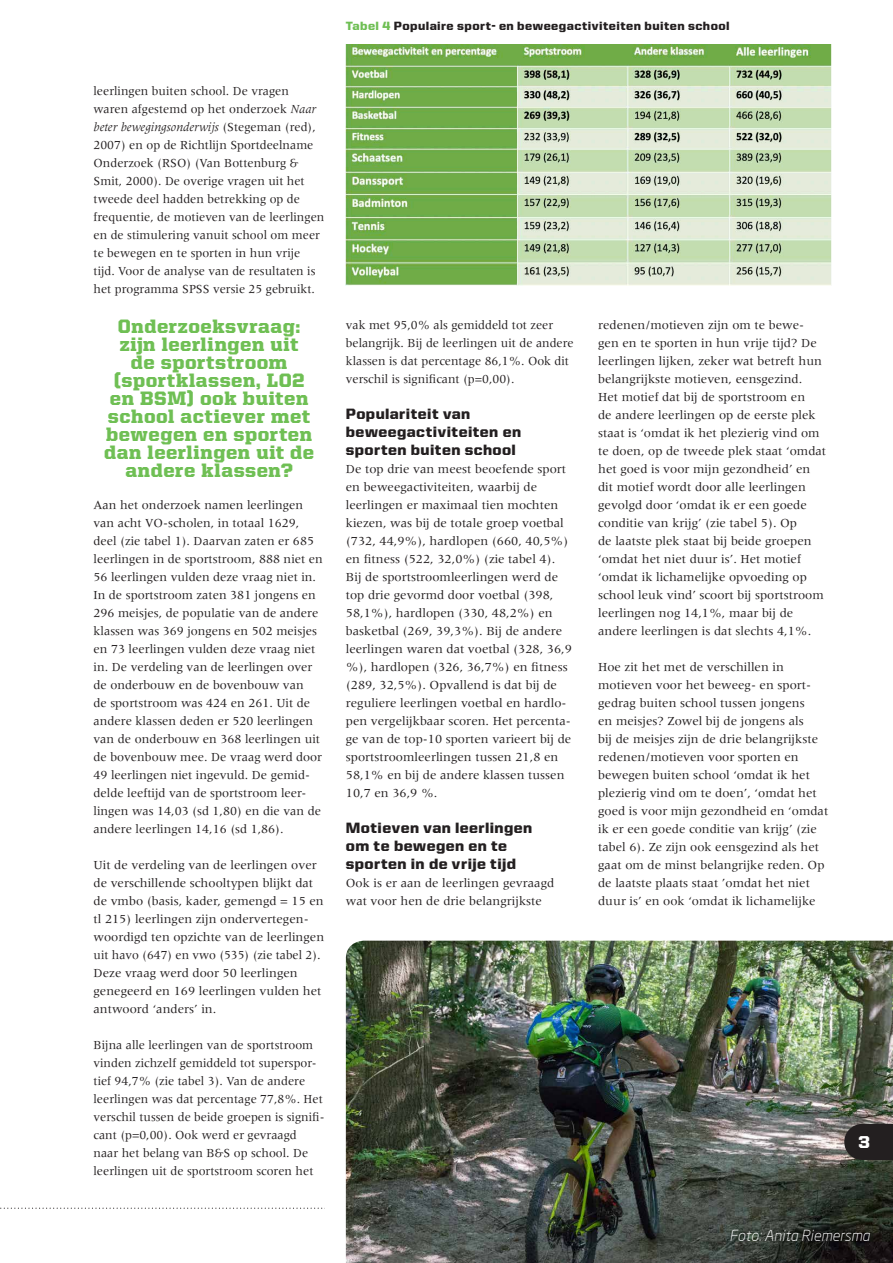
<style>
.page{position:relative;width:893px;height:1263px;background:#fff}
.page>*{position:absolute;margin:0;border:0;box-sizing:border-box;transform-origin:0 0}
.t1{font:900 19.5px/18px "United Serif Reg";letter-spacing:.03em;color:#6fbf54;text-align:center}
.t2{font:900 17.25px "United Sans Reg";color:#fff}
.t3{font:900 15px/18px "United Sans Reg";letter-spacing:.025em;color:#231f20}
.t4{font:italic 300 15px "Neo Sans";color:#fff}
.t5{font:12.75px/18px "Meridien LT Std";color:#231f20}
.t6{font:900 12px "United Sans Reg";letter-spacing:.035em;color:#231f20}
.s1{font-style:italic}
.s2{color:#6fbf54}
</style>
<div class="page">
<img style="left:346px;top:941px;width:547px;height:322px">
<img style="left:346px;top:45px;width:485px;height:241px">
<svg style="left:844px;top:1124px;width:49px;height:36px;background:#2b2728"></svg>
<svg style="left:0;top:1207px;width:325px;height:2px"></svg>
<p class="t5" style="left:94px;top:81px;width:232px">leerlingen buiten school. De vragen waren afgestemd op het onderzoek <span class="s1">Naar beter bewegingsonderwijs</span> (Stegeman (red), 2007) en op de Richtlijn Sportdeelname Onderzoek (RSO) (Van Bottenburg &amp; Smit, 2000). De overige vragen uit het tweede deel hadden betrekking op de frequentie, de motieven van de leerlingen en de stimulering vanuit school om meer te bewegen en te sporten in hun vrije tijd. Voor de analyse van de resultaten is het programma SPSS versie 25 gebruikt.</p>
<h1 class="t1" style="left:104px;top:317px;width:212px">Onderzoeksvraag: zijn leerlingen uit<br>de sportstroom (sportklassen, LO2 en BSM) ook buiten school actiever met bewegen en sporten dan leerlingen uit de andere klassen?</h1>
<p class="t5" style="left:94px;top:495px;width:231px">Aan het onderzoek namen leerlingen van acht VO-scholen, in totaal 1629, deel (zie tabel 1). Daarvan zaten er 685 leerlingen in de sportstroom, 888 niet en 56 leerlingen vulden deze vraag niet in.<br>In de sportstroom zaten 381 jongens en 296 meisjes, de populatie van de andere klassen was 369 jongens en 502 meisjes en 73 leerlingen vulden deze vraag niet in. De verdeling van de leerlingen over de onderbouw en de bovenbouw van<br>de sportstroom was 424 en 261. Uit de andere klassen deden er 520 leerlingen van de onderbouw en 368 leerlingen uit de bovenbouw mee. De vraag werd door 49 leerlingen niet ingevuld. De gemid&shy;delde leeftijd van de sportstroom leer&shy;lingen was 14,03 (sd 1,80) en die van de andere leerlingen 14,16 (sd 1,86).</p>
<p class="t5" style="left:94px;top:855px;width:232px">Uit de verdeling van de leerlingen over de verschillende schooltypen blijkt dat de vmbo (basis, kader, gemengd = 15 en tl 215) leerlingen zijn ondervertegen&shy;woordigd ten opzichte van de leerlingen uit havo (647) en vwo (535) (zie tabel 2).<br>Deze vraag werd door 50 leerlingen genegeerd en 169 leerlingen vulden het antwoord ‘anders’ in.</p>
<p class="t5" style="left:94px;top:1035px;width:233px">Bijna alle leerlingen van de sportstroom vinden zichzelf gemiddeld tot superspor&shy;tief 94,7% (zie tabel 3). Van de andere leerlingen was dat percentage 77,8%. Het verschil tussen de beide groepen is signifi&shy;cant (p=0,00). Ook werd er gevraagd naar het belang van B&amp;S op school. De leerlingen uit de sportstroom scoren het</p>
<p class="t6" style="left:346px;top:20px;width:385px"><span class="s2">Tabel 4</span> Populaire sport- en beweegactiviteiten buiten school</p>
<p class="t5" style="left:346px;top:315px;width:229px">vak met 95,0% als gemiddeld tot zeer belangrijk. Bij de leerlingen uit de andere klassen is dat percentage 86,1%. Ook dit verschil is significant (p=0,00).</p>
<p class="t3" style="left:346px;top:404px;width:177px">Populariteit van beweegactiviteiten en sporten buiten school</p>
<p class="t5" style="left:346px;top:459px;width:228px">De top drie van meest beoefende sport en beweegactiviteiten, waarbij de leerlingen er maximaal tien mochten kiezen, was bij de totale groep voetbal (732, 44,9%), hardlopen (660, 40,5%) en fitness (522, 32,0%) (zie tabel 4).<br>Bij de sportstroomleerlingen werd de top drie gevormd door voetbal (398, 58,1%), hardlopen (330, 48,2%) en basketbal (269, 39,3%). Bij de andere leerlingen waren dat voetbal (328, 36,9 %), hardlopen (326, 36,7%) en fitness (289, 32,5%). Opvallend is dat bij de reguliere leerlingen voetbal en hardlo&shy;pen vergelijkbaar scoren. Het percenta&shy;ge van de top-10 sporten varieert bij de sportstroomleerlingen tussen 21,8 en 58,1% en bij de andere klassen tussen 10,7 en 36,9 %.</p>
<p class="t3" style="left:346px;top:818px;width:188px">Motieven van leerlingen om te bewegen en te sporten in de vrije tijd</p>
<p class="t5" style="left:346px;top:873px;width:210px">Ook is er aan de leerlingen gevraagd wat voor hen de drie belangrijkste</p>
<p class="t5" style="left:598px;top:315px;width:230px">redenen/motieven zijn om te bewe&shy;gen en te sporten in hun vrije tijd? De leerlingen lijken, zeker wat betreft hun belangrijkste motieven, eensgezind.<br>Het motief dat bij de sportstroom en<br>de andere leerlingen op de eerste plek staat is ‘omdat ik het plezierig vind om te doen, op de tweede plek staat ‘omdat het goed is voor mijn gezondheid’ en dit motief wordt door alle leerlingen gevolgd door ‘omdat ik er een goede conditie van krijg’ (zie tabel 5). Op<br>de laatste plek staat bij beide groepen ‘omdat het niet duur is’. Het motief ‘omdat ik lichamelijke opvoeding op school leuk vind’ scoort bij sportstroom leerlingen nog 14,1%, maar bij de andere leerlingen is dat slechts 4,1%.</p>
<p class="t5" style="left:598px;top:657px;width:232px">Hoe zit het met de verschillen in motieven voor het beweeg- en sport&shy;gedrag buiten school tussen jongens<br>en meisjes? Zowel bij de jongens als<br>bij de meisjes zijn de drie belangrijkste redenen/motieven voor sporten en bewegen buiten school ‘omdat ik het plezierig vind om te doen’, ‘omdat het goed is voor mijn gezondheid en ‘omdat ik er een goede conditie van krijg’ (zie tabel 6). Ze zijn ook eensgezind als het gaat om de minst belangrijke reden. Op de laatste plaats staat ’omdat het niet duur is’ en ook ‘omdat ik lichamelijke</p>
<h2 class="t2" style="left:858px;top:1133px;width:13px">3</h2>
<p class="t4" style="left:730px;top:1226px;width:142px">Foto: Anita Riemersma</p>
</div>
